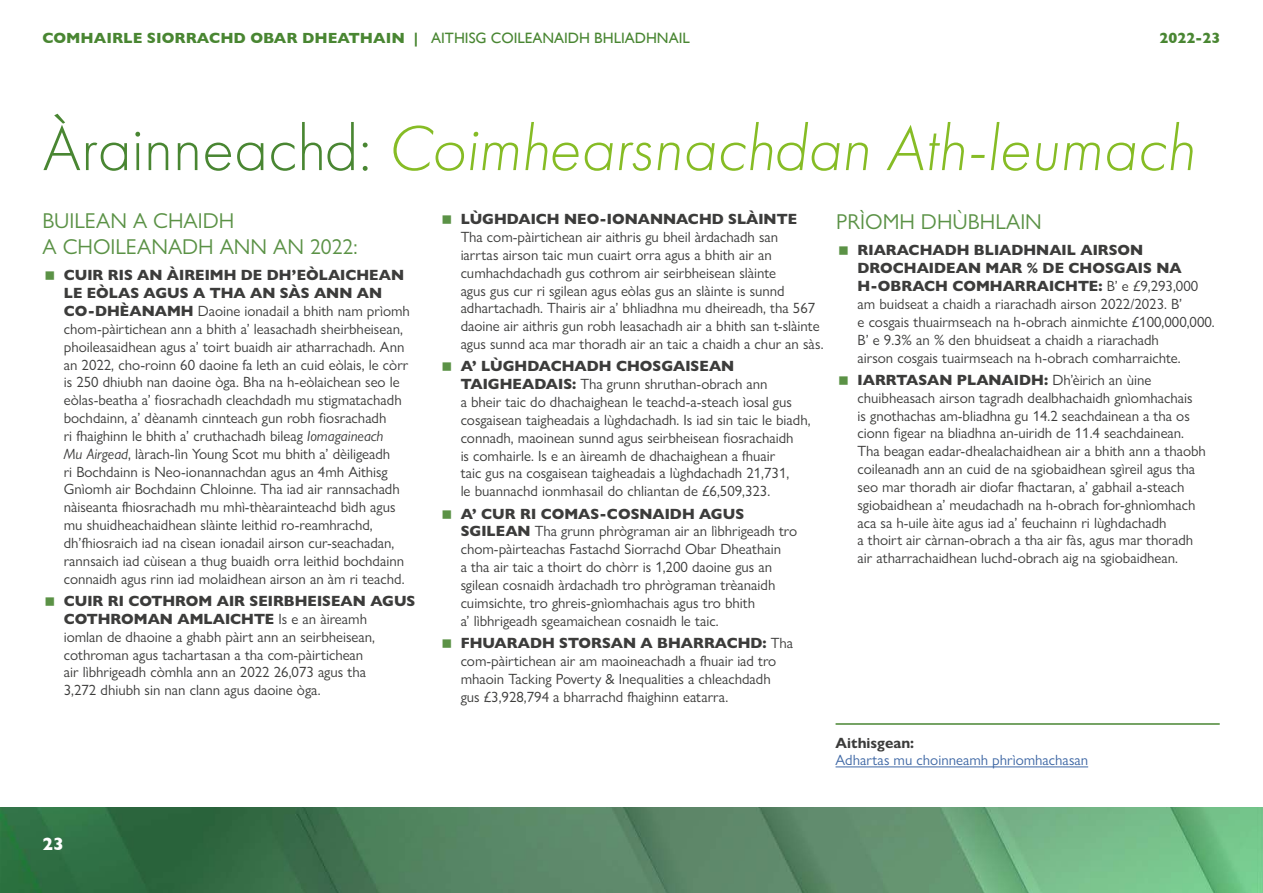
<style>
.page{position:relative;width:1263px;height:893px;background:#fff}
.page>*{position:absolute;margin:0;border:0;box-sizing:border-box;transform-origin:0 0}
.Annual_Report_-_Page{font:italic 300 66px "Futura PT";color:#86bc25}
.B__Annual_Report{font:21.6px/25.7px "Gill Sans Nova";color:#5b9246}
.t1{font:700 18px "Gill Sans";color:#fff}
.t2{font:700 15px "Gill Sans";color:#498632}
.t3{font:14.85px/17.9px "Gill Sans Nova";color:#3c3c3b}
.AR_-_Reports__G{font:14.85px/17.9px "Gill Sans Nova";color:#3f68a5}
.s1{font-weight:400}
.s2{font-style:normal;color:#498632}
.s3{font-weight:800}
.s4{font-style:italic}
.s5{font-weight:700;color:#3c3c3b}
</style>
<div class="page">
<img style="left:0;top:808px;width:1263px;height:85px">
<hr style="left:835px;top:723px;width:385px;height:2px;background:#498632">
<hr style="left:835px;top:766px;width:253px;height:1px;background:#3f68a5">
<p class="t2" style="left:43px;top:26px;width:649px">COMHAIRLE SIORRACHD OBAR DHEATHAIN | <span class="s1">AITHISG COILEANAIDH BHLIADHNAIL</span></p>
<p class="t2" style="left:1159px;top:26px;width:62px">2022-23</p>
<p class="Annual_Report_-_Page" style="left:43px;top:111px;width:1154px"><span class="s2">Àrainneachd:</span> Coimhearsnachdan Ath‑leumach</p>
<p class="B__Annual_Report" style="left:836px;top:209px;width:207px">PRÌOMH DHÙBHLAIN</p>
<p class="t3" style="left:857px;top:241px;width:359px"><span class="s3">RIARACHADH BLIADHNAIL AIRSON DROCHAIDEAN MAR % DE CHOSGAIS NA H‑OBRACH COMHARRAICHTE:</span> B’ e £9,293,000 am buidseat a chaidh a riarachadh airson 2022/2023. B’<br>e cosgais thuairmseach na h‑obrach ainmichte £100,000,000.<br>B’ e 9.3% an % den bhuidseat a chaidh a riarachadh<br>airson cosgais tuairmseach na h‑obrach comharraichte.</p>
<p class="t3" style="left:857px;top:371px;width:350px"><span class="s3">IARRTASAN PLANAIDH:</span> Dh’èirich an ùine chuibheasach airson tagradh dealbhachaidh gnìomhachais<br>is gnothachas am‑bliadhna gu 14.2 seachdainean a tha os cionn figear na bliadhna an‑uiridh de 11.4 seachdainean.<br>Tha beagan eadar‑dhealachaidhean air a bhith ann a thaobh coileanadh ann an cuid de na sgiobaidhean sgìreil agus tha seo mar thoradh air diofar fhactaran, a’ gabhail a‑steach sgiobaidhean a’ meudachadh na h‑obrach for‑ghnìomhach aca sa h‑uile àite agus iad a’ feuchainn ri lùghdachadh<br>a thoirt air càrnan‑obrach a tha air fàs, agus mar thoradh air atharrachaidhean luchd‑obrach aig na sgiobaidhean.</p>
<p class="t3" style="left:461px;top:210px;width:364px"><span class="s3">LÙGHDAICH NEO‑IONANNACHD SLÀINTE<br></span>Tha com‑pàirtichean air aithris gu bheil àrdachadh san<br>iarrtas airson taic mun cuairt orra agus a bhith air an cumhachdachadh gus cothrom air seirbheisean slàinte<br>agus gus cur ri sgilean agus eòlas gus an slàinte is sunnd adhartachadh. Thairis air a’ bhliadhna mu dheireadh, tha 567 daoine air aithris gun robh leasachadh air a bhith san t‑slàinte agus sunnd aca mar thoradh air an taic a chaidh a chur an sàs.</p>
<p class="t3" style="left:461px;top:357px;width:351px"><span class="s3">A’ LÙGHDACHADH CHOSGAISEAN TAIGHEADAIS:</span> Tha grunn shruthan‑obrach ann<br>a bheir taic do dhachaighean le teachd‑a‑steach ìosal gus cosgaisean taigheadais a lùghdachadh. Is iad sin taic le biadh, connadh, maoinean sunnd agus seirbheisean fiosrachaidh<br>is comhairle. Is e an àireamh de dhachaighean a fhuair<br>taic gus na cosgaisean taigheadais a lùghdachadh 21,731,<br>le buannachd ionmhasail do chliantan de £6,509,323.</p>
<p class="t3" style="left:461px;top:504px;width:338px"><span class="s3">A’ CUR RI COMAS‑COSNAIDH AGUS SGILEAN</span> Tha grunn phrògraman air an lìbhrigeadh tro chom‑pàirteachas Fastachd Siorrachd Obar Dheathain<br>a tha air taic a thoirt do chòrr is 1,200 daoine gus an sgilean cosnaidh àrdachadh tro phrògraman trèanaidh cuimsichte, tro ghreis‑gnìomhachais agus tro bhith<br>a’ lìbhrigeadh sgeamaichean cosnaidh le taic.</p>
<p class="t3" style="left:461px;top:634px;width:334px"><span class="s3">FHUARADH STORSAN A BHARRACHD:</span> Tha com‑pàirtichean air am maoineachadh a fhuair iad tro mhaoin Tacking Poverty &amp; Inequalities a chleachdadh gus £3,928,794 a bharrachd fhaighinn eatarra.</p>
<p class="B__Annual_Report" style="left:43px;top:208px;width:316px">BUILEAN A CHAIDH<br>A CHOILEANADH ANN AN 2022:</p>
<p class="t3" style="left:64px;top:266px;width:348px"><span class="s3">CUIR RIS AN ÀIREIMH DE DH’EÒLAICHEAN LE EÒLAS AGUS A THA AN SÀS ANN AN CO‑DHÈANAMH</span> Daoine ionadail a bhith nam prìomh chom‑pàirtichean ann a bhith a’ leasachadh sheirbheisean, phoileasaidhean agus a’ toirt buaidh air atharrachadh. Ann an 2022, cho‑roinn 60 daoine fa leth an cuid eòlais, le còrr is 250 dhiubh nan daoine òga. Bha na h‑eòlaichean seo le eòlas‑beatha a’ fiosrachadh cleachdadh mu stigmatachadh bochdainn, a’ dèanamh cinnteach gun robh fiosrachadh<br>ri fhaighinn le bhith a’ cruthachadh bileag <span class="s4">Iomagaineach<br>Mu Airgead</span>, làrach‑lìn Young Scot mu bhith a’ dèiligeadh<br>ri Bochdainn is Neo‑ionannachdan agus an 4mh Aithisg Gnìomh air Bochdainn Chloinne. Tha iad air rannsachadh nàiseanta fhiosrachadh mu mhì‑thèarainteachd bìdh agus mu shuidheachaidhean slàinte leithid ro‑reamhrachd, dh’fhiosraich iad na cìsean ionadail airson cur‑seachadan, rannsaich iad cùisean a thug buaidh orra leithid bochdainn connaidh agus rinn iad molaidhean airson an àm ri teachd.</p>
<p class="t3" style="left:64px;top:592px;width:353px"><span class="s3">CUIR RI COTHROM AIR SEIRBHEISEAN AGUS COTHROMAN AMLAICHTE</span> Is e an àireamh<br>iomlan de dhaoine a ghabh pàirt ann an seirbheisean, cothroman agus tachartasan a tha com‑pàirtichean<br>air lìbhrigeadh còmhla ann an 2022 26,073 agus tha<br>3,272 dhiubh sin nan clann agus daoine òga.</p>
<p class="t1" style="left:43px;top:830px;width:23px">23</p>
<p class="AR_-_Reports__G" style="left:835px;top:733px;width:254px"><span class="s5">Aithisgean:<br></span>Adhartas mu choinneamh phrìomhachasan</p>
</div>
